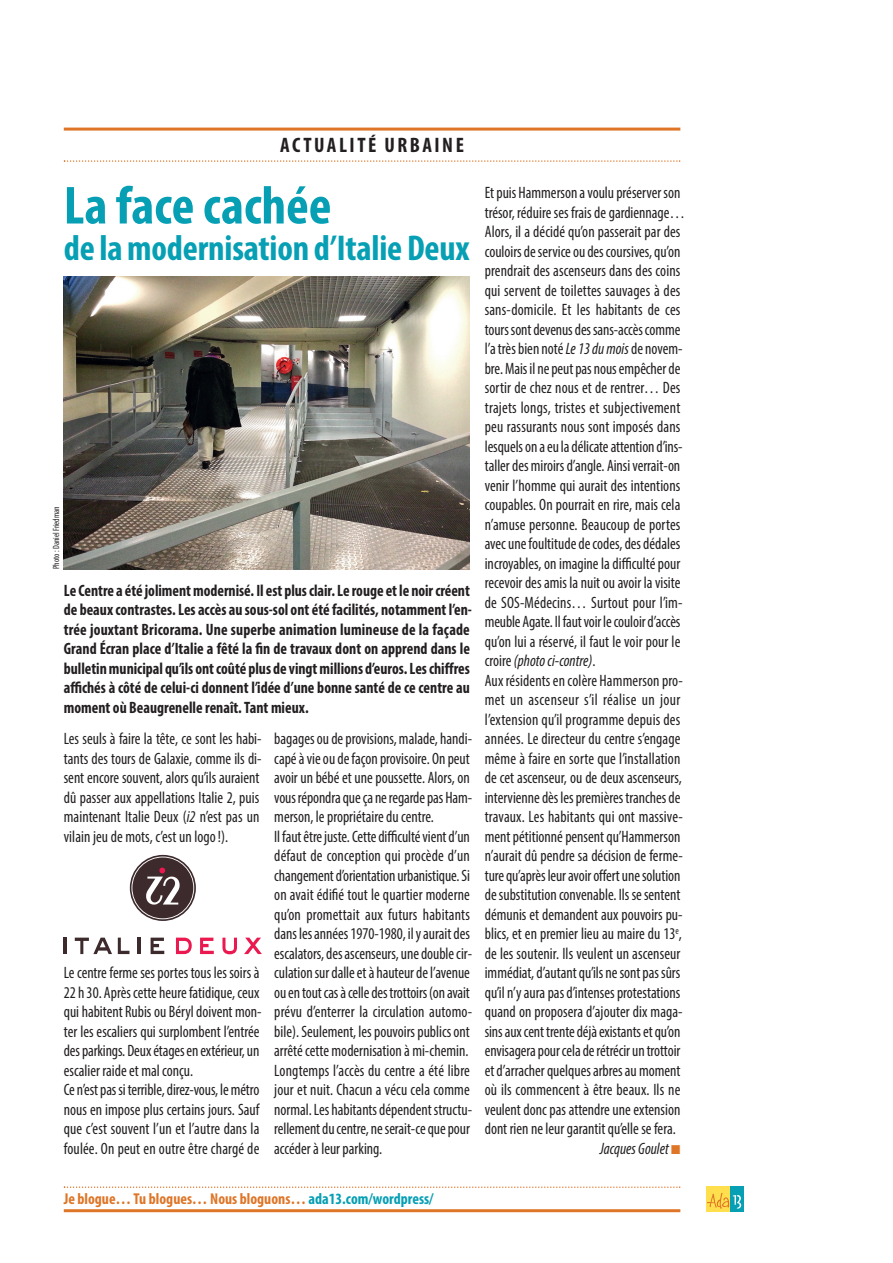
<style>
.page{position:relative;width:893px;height:1263px;background:#fff}
.page>*{position:absolute;margin:0;border:0;box-sizing:border-box;transform-origin:0 0}
.t1{font:700 condensed 54px "Myriad Pro";color:#069fb4}
.t2{font:700 condensed 36px "Myriad Pro";letter-spacing:-.005em;color:#069fb4}
.t3{font:700 condensed 21px "Myriad Pro";letter-spacing:.12em;color:#231f20}
.t4{font:condensed 16.5px/19.5px "Myriad Pro";color:#231f20;scale:.95 1}
.t5{font:700 condensed 16.5px/19.5px "Myriad Pro";color:#231f20;scale:.95 1}
.t6{font:italic condensed 16.5px "Myriad Pro";color:#231f20;scale:.95 1}
.t7{font:condensed 16.5px "Myriad Pro";letter-spacing:.025em;color:#231f20;scale:.95 1}
.t8{font:700 condensed 15.75px "Myriad Pro";color:#df7527}
.t9{font:condensed 9px "Myriad Pro";color:#231f20;scale:.95 1}
.s1{font-style:italic}
.s2{font-style:normal}
.s3{color:#df7527}
.s4{color:#069fb4}
</style>
<div class="page">
<div style="left:706px;top:1186px;width:24px;height:26px;background:#ffdf4e"></div>
<div style="left:730px;top:1186px;width:14px;height:26px;background:#069fb4"></div>
<svg style="left:707px;top:1193px;width:34px;height:16px"></svg>
<svg style="left:64px;top:1186px;width:616px;height:2px"></svg>
<hr style="left:64px;top:1209px;width:616px;height:3px;background:#df7527">
<hr style="left:64px;top:128px;width:616px;height:3px;background:#df7527">
<svg style="left:64px;top:160px;width:616px;height:2px"></svg>
<img style="left:64px;top:276px;width:406px;height:293px">
<svg style="left:130px;top:855px;width:66px;height:66px"></svg>
<svg style="left:131px;top:856px;width:63px;height:63px"></svg>
<hr style="left:64px;top:938px;width:3px;height:16px;background:#3d2a2c">
<svg style="left:75px;top:938px;width:37px;height:16px"></svg>
<svg style="left:118px;top:938px;width:11px;height:16px"></svg>
<hr style="left:138px;top:938px;width:3px;height:16px;background:#3d2a2c">
<svg style="left:151px;top:938px;width:13px;height:16px"></svg>
<svg style="left:176px;top:938px;width:16px;height:16px"></svg>
<svg style="left:200px;top:938px;width:14px;height:16px"></svg>
<svg style="left:222px;top:938px;width:15px;height:16px"></svg>
<svg style="left:244px;top:938px;width:18px;height:16px"></svg>
<p class="t3" style="left:280px;top:137px;width:185px">ACTUALITÉ URBAINE</p>
<h1 class="t1" style="left:64px;top:186px;width:269px">La face cachée</h1>
<h2 class="t2" style="left:64px;top:235px;width:408px">de la modernisation d’Italie Deux</h2>
<p class="t9" style="left:53px;top:569px;width:68px;rotate:-90deg">Photo : Daniel Friedman</p>
<p class="t5" style="left:64px;top:582px;width:431px">Le Centre a été joliment modernisé. Il est plus clair. Le rouge et le noir créent de beaux contrastes. Les accès au sous-sol ont été facilités, notamment l’en&shy;trée jouxtant Bricorama. Une superbe animation lumineuse de la façade Grand Écran place d’Italie a fêté la fin de travaux dont on apprend dans le bulletin municipal qu’ils ont coûté plus de vingt millions d’euros. Les chiffres affichés à côté de celui-ci donnent l’idée d’une bonne santé de ce centre au moment où Beaugrenelle renaît. Tant mieux.</p>
<p class="t4" style="left:64px;top:730px;width:210px">Les seuls à faire la tête, ce sont les habi&shy;tants des tours de Galaxie, comme ils di&shy;sent encore souvent, alors qu’ils auraient dû passer aux appellations Italie 2, puis maintenant Italie Deux (<span class="s1">i2</span> n’est pas un vilain jeu de mots, c’est un logo !).</p>
<p class="t4" style="left:274px;top:730px;width:210px">bagages ou de provisions, malade, handi&shy;capé à vie ou de façon provisoire. On peut avoir un bébé et une poussette. Alors, on vous répondra que ça ne regarde pas Ham&shy;merson, le propriétaire du centre.<br>Il faut être juste. Cette difficulté vient d’un défaut de conception qui procède d’un changement d’orientation urbanistique. Si on avait édifié tout le quartier moderne qu’on promettait aux futurs habitants dans les années 1970-1980, il y aurait des escalators, des ascenseurs, une double cir&shy;culation sur dalle et à hauteur de l’avenue ou en tout cas à celle des trottoirs (on avait prévu d’enterrer la circulation automo&shy;bile). Seulement, les pouvoirs publics ont arrêté cette modernisation à mi-chemin.<br>Longtemps l’accès du centre a été libre jour et nuit. Chacun a vécu cela comme normal. Les habitants dépendent structu&shy;rellement du centre, ne serait-ce que pour accéder à leur parking.</p>
<p class="t4" style="left:64px;top:964px;width:210px">Le centre ferme ses portes tous les soirs à 22 h 30. Après cette heure fatidique, ceux qui habitent Rubis ou Béryl doivent mon&shy;ter les escaliers qui surplombent l’entrée des parkings. Deux étages en extérieur, un escalier raide et mal conçu.<br>Ce n’est pas si terrible, direz-vous, le métro nous en impose plus certains jours. Sauf que c’est souvent l’un et l’autre dans la foulée. On peut en outre être chargé de</p>
<p class="t4" style="left:485px;top:184px;width:207px">Et puis Hammerson a voulu préserver son</p>
<p class="t4" style="left:485px;top:204px;width:212px">trésor, réduire ses frais de gardiennage…</p>
<p class="t4" style="left:485px;top:223px;width:207px">Alors, il a dé cidé qu’on passerait par des</p>
<p class="t4" style="left:485px;top:243px;width:207px">couloirs de service ou des coursives, qu’on</p>
<p class="t4" style="left:485px;top:262px;width:207px">prendrait des ascenseurs dans des coins</p>
<p class="t4" style="left:485px;top:282px;width:207px">qui servent de toilettes sauvages à des</p>
<p class="t4" style="left:485px;top:301px;width:207px">sans-domicile. Et les habitants de ces</p>
<p class="t4" style="left:485px;top:321px;width:207px">tours sont devenus des sans-accès comme</p>
<p class="t4" style="left:485px;top:340px;width:210px">l’a très bien noté <span class="s1">Le 13 du mois</span>de novem-</p>
<p class="t4" style="left:485px;top:360px;width:207px">bre. Mais il ne peut pas nous empêcher de</p>
<p class="t4" style="left:485px;top:379px;width:207px">sortir de chez nous et de rentrer… Des</p>
<p class="t4" style="left:485px;top:399px;width:207px">trajets longs, tristes et subjectivement</p>
<p class="t4" style="left:485px;top:418px;width:207px">peu rassurants nous sont imposés dans</p>
<p class="t4" style="left:485px;top:438px;width:210px">lesquels on a eu la délicate attention d’ins-</p>
<p class="t4" style="left:485px;top:457px;width:207px">taller des miroirs d’angle. Ainsi verrait-on</p>
<p class="t4" style="left:485px;top:477px;width:207px">venir l’homme qui aurait des intentions</p>
<p class="t4" style="left:485px;top:496px;width:207px">coupables. On pourrait en rire, mais cela</p>
<p class="t4" style="left:485px;top:516px;width:207px">n’amuse personne. Beaucoup de portes</p>
<p class="t4" style="left:485px;top:535px;width:207px">avec une foultitude de codes, des dédales</p>
<p class="t4" style="left:485px;top:555px;width:207px">incroyables, on imagine la difficulté pour</p>
<p class="t4" style="left:485px;top:574px;width:207px">recevoir des amis la nuit ou avoir la visite</p>
<p class="t4" style="left:485px;top:594px;width:210px">de SOS-Médecins… Surtout pour l’im-</p>
<p class="t4" style="left:485px;top:613px;width:207px">meuble Agate. Il faut voir le couloir d’accès</p>
<p class="t4" style="left:485px;top:633px;width:207px">qu’on lui a réservé, il faut le voir pour le</p>
<p class="t6" style="left:485px;top:655px;width:118px"><span class="s2">croire</span> (photo ci-contre)<span class="s2">.</span></p>
<p class="t4" style="left:485px;top:672px;width:210px">Aux résidents en colère Hammerson pro-</p>
<p class="t7" style="left:485px;top:694px;width:207px">met un ascenseur s’il réalise un jour</p>
<p class="t4" style="left:485px;top:711px;width:207px">l’extension qu’il programme depuis des</p>
<p class="t4" style="left:485px;top:730px;width:207px">années. Le directeur du centre s’engage</p>
<p class="t4" style="left:485px;top:750px;width:207px">même à faire en sorte que l’installation</p>
<p class="t4" style="left:485px;top:769px;width:209px">de cet ascenseur, ou de deux ascenseurs,</p>
<p class="t4" style="left:485px;top:789px;width:207px">intervienne dès les premières tranches de</p>
<p class="t4" style="left:485px;top:808px;width:210px">travaux. Les habitants qui ont massive-</p>
<p class="t4" style="left:485px;top:828px;width:207px">ment pétitionné pensent qu’Hammerson</p>
<p class="t4" style="left:485px;top:847px;width:210px">n’aurait dû pendre sa décision de ferme-</p>
<p class="t4" style="left:485px;top:867px;width:207px">ture qu’après leur avoir offert une solution</p>
<p class="t4" style="left:485px;top:886px;width:207px">de substitution convenable. Ils se sentent</p>
<p class="t4" style="left:485px;top:906px;width:210px">démunis et demandent aux pouvoirs pu -</p>
<p class="t4" style="left:485px;top:925px;width:209px">blics, et en premier lieu au maire du 13<sup>e</sup>,</p>
<p class="t4" style="left:485px;top:945px;width:207px">de les soutenir. Ils veulent un ascenseur</p>
<p class="t4" style="left:485px;top:964px;width:207px">immédiat, d’autant qu’ils ne sont pas sûrs</p>
<p class="t4" style="left:485px;top:984px;width:207px">qu’il n’y aura pas d’intenses protestations</p>
<p class="t4" style="left:485px;top:1003px;width:210px">quand on proposera d’ajouter dix maga-</p>
<p class="t4" style="left:485px;top:1023px;width:207px">sins aux cent trente déjà existants et qu’on</p>
<p class="t4" style="left:485px;top:1042px;width:207px">envisagera pour cela de rétrécir un trottoir</p>
<p class="t4" style="left:485px;top:1062px;width:207px">et d’arracher quelques arbres au moment</p>
<p class="t4" style="left:485px;top:1081px;width:207px">où ils commencent à être beaux. Ils ne</p>
<p class="t4" style="left:485px;top:1101px;width:207px">veulent donc pas attendre une extension</p>
<p class="t4" style="left:485px;top:1120px;width:203px">dont rien ne leur garantit qu’elle se fera.</p>
<p class="t6" style="left:600px;top:1142px;width:86px">Jacques Goulet <span class="s3">■</span></p>
<p class="t8" style="left:64px;top:1193px;width:371px">Je blogue… Tu blogues… Nous bloguons… <span class="s4">ada13.com/wordpress/</span></p>
</div>
